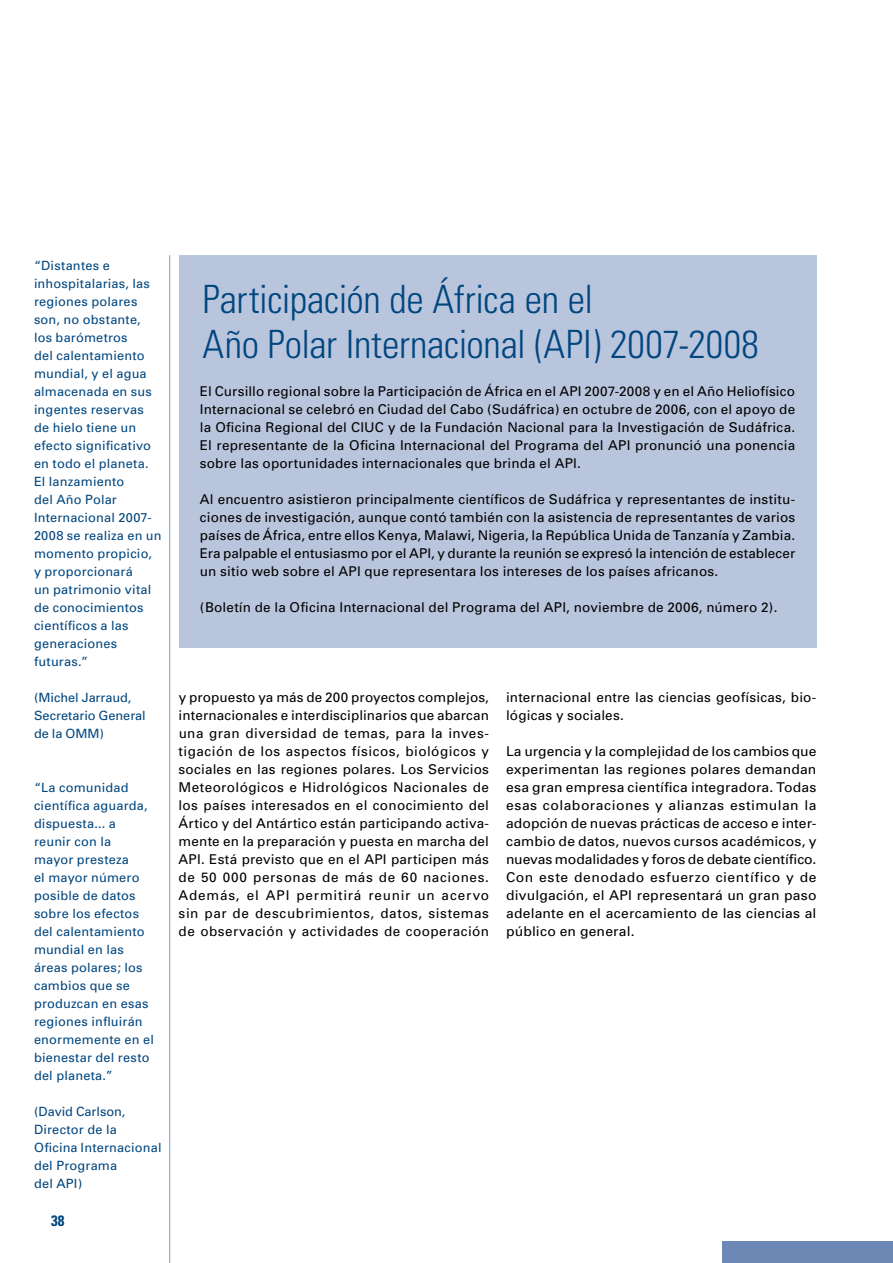
<style>
.page{position:relative;width:893px;height:1263px;background:#fff}
.page>*{position:absolute;margin:0;border:0;box-sizing:border-box;transform-origin:0 0}
.t1{font:300 condensed 39px/45px "Univers";letter-spacing:-.005em;color:#00467f}
.t2{font:700 condensed 15px "Univers";color:#00467f}
.t3{font:13.5px/18px "Univers";letter-spacing:.015em;color:#000;text-align:justify}
.t4{font:12.75px/18px "Univers";letter-spacing:.015em;color:#00467f}
.t5{font:12.75px/18px "Univers";letter-spacing:-.005em;color:#00467f}
</style>
<div class="page">
<div style="left:723px;top:1242px;width:170px;height:21px;background:#6b89b4"></div>
<div style="left:179px;top:255px;width:637px;height:393px;background:#b9c5dc"></div>
<hr style="left:169px;top:255px;width:1px;height:1008px;background:#839bc1">
<p class="t4" style="left:34px;top:257px;width:129px">“Distantes e inhospitalarias, las regiones polares son, no obstante, los barómetros<br>del calentamiento mundial, y el agua almacenada en sus ingentes reservas de hielo tiene un efecto significativo en todo el planeta.<br>El lanzamiento<br>del Año Polar<br>Internacional 2007-<br>2008 se realiza en un momento propicio, y proporcionará<br>un patrimonio vital de conocimientos científicos a las generaciones futuras.”</p>
<p class="t5" style="left:34px;top:689px;width:113px">(Michel Jarraud,<br>Secretario General de la OMM)</p>
<p class="t4" style="left:34px;top:779px;width:122px">“La comunidad científica aguarda, dispuesta... a reunir con la<br>mayor presteza<br>el mayor número posible de datos sobre los efectos del calentamiento mundial en las áreas polares; los cambios que se produzcan en esas regiones influirán enormemente en el bienestar del resto del planeta.”</p>
<p class="t4" style="left:34px;top:1103px;width:129px">(David Carlson,<br>Director de la<br>Oficina Internacional del Programa<br>del API)</p>
<p class="t2" style="left:51px;top:1211px;width:8px">38</p>
<h1 class="t1" style="left:202px;top:276px;width:558px">Participación de África en el<br>Año Polar Internacional (API) 2007-2008</h1>
<p class="t3" style="left:200px;top:382px;width:597px">El Cursillo regional sobre la Participación de África en el API 2007-2008 y en el Año Heliofísico Internacional se celebró en Ciudad del Cabo (Sudáfrica) en octubre de 2006, con el apoyo de la Oficina Regional del CIUC y de la Fundación Nacional para la Investigación de Sudáfrica.<br>El representante de la Oficina Internacional del Programa del API pronunció una ponencia sobre las oportunidades internacionales que brinda el API.</p>
<p class="t3" style="left:200px;top:490px;width:597px">Al encuentro asistieron principalmente científicos de Sudáfrica y representantes de institu&shy;ciones de investigación, aunque contó también con la asistencia de representantes de varios países de África, entre ellos Kenya, Malawi, Nigeria, la República Unida de Tanzanía y Zambia.<br>Era palpable el entusiasmo por el API, y durante la reunión se expresó la intención de establecer un sitio web sobre el API que representara los intereses de los países africanos.</p>
<p class="t3" style="left:200px;top:598px;width:579px">(Boletín de la Oficina Internacional del Programa del API, noviembre de 2006, número 2).</p>
<p class="t3" style="left:179px;top:688px;width:312px">y propuesto ya más de 200 proyectos complejos, internacionales e interdisciplinarios que abarcan una gran diversidad de temas, para la inves&shy;tigación de los aspectos físicos, biológicos y sociales en las regiones polares. Los Servicios Meteorológicos e Hidrológicos Nacionales de los países interesados en el conocimiento del Ártico y del Antártico están participando activa&shy;mente en la preparación y puesta en marcha del API. Está previsto que en el API participen más de 50 000 personas de más de 60 naciones.<br>Además, el API permitirá reunir un acervo sin par de descubrimientos, datos, sistemas de observación y actividades de cooperación</p>
<p class="t3" style="left:506px;top:688px;width:312px">internacional entre las ciencias geofísicas, bio&shy;lógicas y sociales.</p>
<p class="t3" style="left:506px;top:742px;width:312px">La urgencia y la complejidad de los cambios que experimentan las regiones polares demandan esa gran empresa científica integradora. Todas esas colaboraciones y alianzas estimulan la adopción de nuevas prácticas de acceso e inter&shy;cambio de datos, nuevos cursos académicos, y nuevas modalidades y foros de debate científico.<br>Con este denodado esfuerzo científico y de divulgación, el API representará un gran paso adelante en el acercamiento de las ciencias al público en general.</p>
</div>
